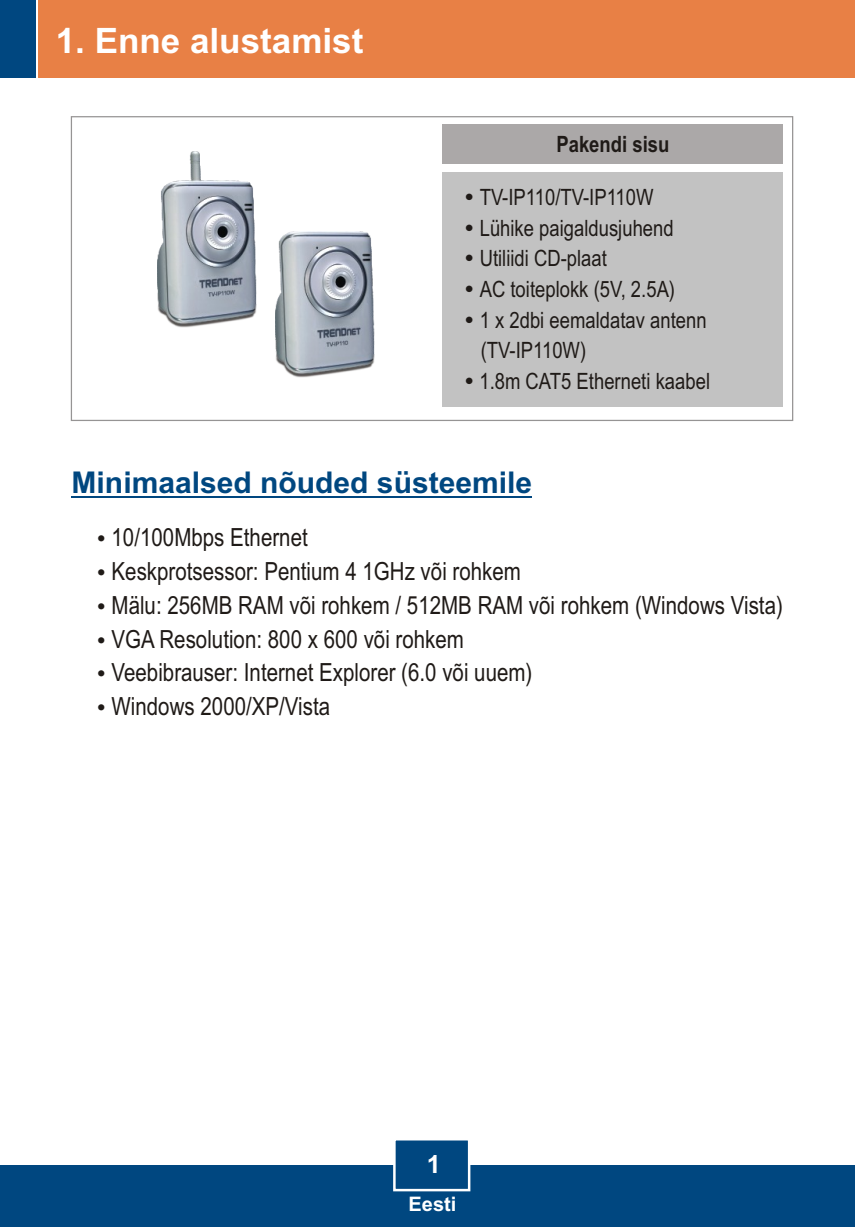
<style>
.page{position:relative;width:855px;height:1227px;background:#fff}
.page>*{position:absolute;margin:0;border:0;box-sizing:border-box;transform-origin:0 0}
.t1{font:700 35px "Arial";color:#fff}
.t2{font:700 30px "Arial";color:#004780}
.t3{font:25px/34px "Arial Narrow";color:#1f1a17}
.t4{font:700 25px "Arial";color:#fff}
.t5{font:22.5px/30.5px "Arial Narrow";color:#1f1a17}
.t6{font:700 22.5px "Arial Narrow";color:#1f1a17}
.t7{font:700 20px "Arial";color:#fff}
</style>
<div class="page">
<svg style="left:70px;top:116px;width:723px;height:305px"></svg>
<div style="left:442px;top:172px;width:340px;height:234px;background:#c2c2c2"></div>
<div style="left:442px;top:124px;width:340px;height:40px;background:#aba8a8"></div>
<div style="left:0;top:1165px;width:854px;height:62px;background:#004780"></div>
<div style="left:39px;top:0;width:815px;height:78px;background:#e88045"></div>
<div style="left:0;top:0;width:36px;height:78px;background:#004780"></div>
<svg style="left:393px;top:1140px;width:78px;height:52px"></svg>
<img style="left:157px;top:152px;width:99px;height:175px">
<img style="left:275px;top:231px;width:99px;height:146px">
<hr style="left:72px;top:496px;width:460px;height:1px;background:#004780">
<h1 class="t1" style="left:56px;top:27px;width:309px">1. Enne alustamist</h1>
<p class="t6" style="left:556px;top:136px;width:114px">Pakendi sisu</p>
<p class="t5" style="left:479px;top:184px;width:195px">TV-IP110/TV-IP110W<br>Lühike paigaldusjuhend<br>Utiliidi CD-plaat</p>
<p class="t5" style="left:479px;top:276px;width:228px">AC toiteplokk (5V, 2.5A)<br>1 x 2dbi eemaldatav antenn (TV-IP110W)</p>
<p class="t5" style="left:479px;top:368px;width:232px">1.8m CAT5 Etherneti kaabel</p>
<p class="t2" style="left:72px;top:471px;width:462px">Minimaalsed nõuded süsteemile</p>
<p class="t3" style="left:111px;top:522px;width:672px">10/100Mbps Ethernet<br>Keskprotsessor: Pentium 4 1GHz või rohkem<br>Mälu: 256MB RAM või rohkem / 512MB RAM või rohkem (Windows Vista)<br>VGA Resolution: 800 x 600 või rohkem<br>Veebibrauser: Internet Explorer (6.0 või uuem)<br>Windows 2000/XP/Vista</p>
<p class="t4" style="left:426px;top:1154px;width:15px">1</p>
<p class="t7" style="left:408px;top:1196px;width:49px">Eesti</p>
</div>
